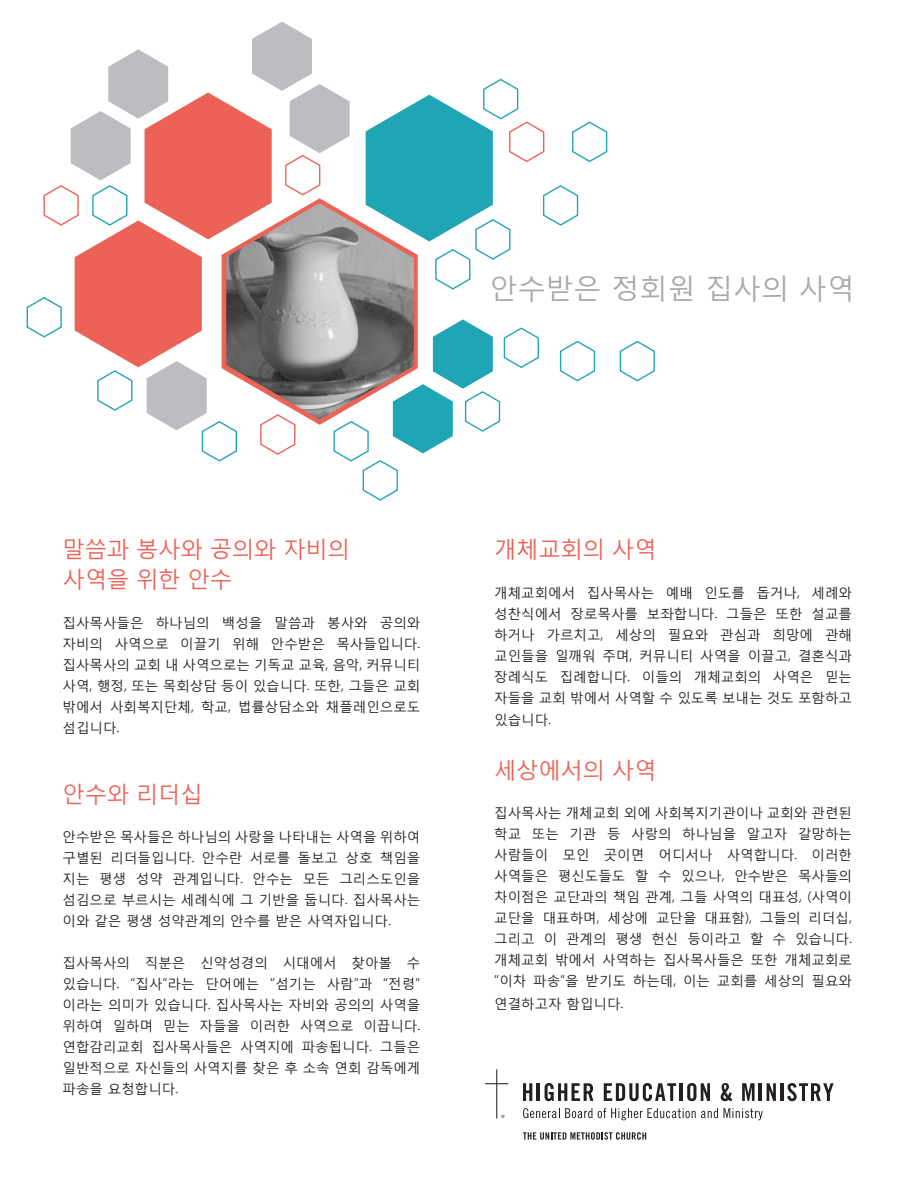
<style>
.page{position:relative;width:918px;height:1188px;background:#fff}
.page>*{position:absolute;margin:0;border:0;box-sizing:border-box;transform-origin:0 0}
.t1{font:27.9px "Malgun Gothic";color:#a8a9ad}
.t2{font:22.5px/30px "Malgun Gothic";letter-spacing:-.02em;color:#ed6256}
.t3{font:13.5px/21px "Malgun Gothic";color:#231f20;text-align:justify}
</style>
<div class="page">
<svg style="left:523px;top:1083px;width:9px;height:18px"></svg>
<hr style="left:537px;top:1083px;width:3px;height:18px;background:#231f20">
<svg style="left:545px;top:1083px;width:48px;height:18px"></svg>
<svg style="left:604px;top:1083px;width:72px;height:18px"></svg>
<hr style="left:680px;top:1083px;width:3px;height:18px;background:#231f20">
<svg style="left:687px;top:1083px;width:23px;height:18px"></svg>
<svg style="left:721px;top:1083px;width:11px;height:18px"></svg>
<svg style="left:742px;top:1083px;width:13px;height:18px"></svg>
<hr style="left:759px;top:1083px;width:3px;height:18px;background:#231f20">
<svg style="left:767px;top:1083px;width:9px;height:18px"></svg>
<hr style="left:780px;top:1083px;width:4px;height:18px;background:#231f20">
<svg style="left:787px;top:1083px;width:47px;height:18px"></svg>
<svg style="left:523px;top:1108px;width:195px;height:12px"></svg>
<svg style="left:724px;top:1108px;width:39px;height:12px"></svg>
<svg style="left:523px;top:1132px;width:123px;height:8px"></svg>
<svg style="left:484px;top:1069px;width:25px;height:50px"></svg>
<svg style="left:619px;top:340px;width:36px;height:42px"></svg>
<svg style="left:26px;top:22px;width:582px;height:479px"></svg>
<img style="left:226px;top:204px;width:188px;height:215px">
<h1 class="t1" style="left:490px;top:271px;width:366px">안수받은 정회원 집사의 사역</h1>
<h2 class="t2" style="left:63px;top:533px;width:289px">말씀과 봉사와 공의와 자비의 사역을 위한 안수</h2>
<p class="t3" style="left:63px;top:611px;width:359px">집사목사들은 하나님의 백성을 말씀과 봉사와 공의와 자비의 사역으로 이끌기 위해 안수받은 목사들입니다. 집사목사의 교회 내 사역으로는 기독교 교육, 음악, 커뮤니티 사역, 행정, 또는 목회상담 등이 있습니다. 또한, 그들은 교회 밖에서 사회복지단체, 학교, 법률상담소와 채플레인으로도 섬깁니다.</p>
<h2 class="t2" style="left:63px;top:778px;width:142px">안수와 리더십</h2>
<p class="t3" style="left:63px;top:826px;width:359px">안수받은 목사들은 하나님의 사랑을 나타내는 사역을 위하여 구별된 리더들입니다. 안수란 서로를 돌보고 상호 책임을 지는 평생 성약 관계입니다. 안수는 모든 그리스도인을 섬김으로 부르시는 세례식에 그 기반을 둡니다. 집사목사는 이와 같은 평생 성약관계의 안수를 받은 사역자입니다.</p>
<p class="t3" style="left:63px;top:952px;width:359px">집사목사의 직분은 신약성경의 시대에서 찾아볼 수 있습니다. “집사”라는 단어에는 “섬기는 사람”과 “전령” 이라는 의미가 있습니다. 집사목사는 자비와 공의의 사역을 위하여 일하며 믿는 자들을 이러한 사역으로 이끕니다. 연합감리교회 집사목사들은 사역지에 파송됩니다. 그들은 일반적으로 자신들의 사역지를 찾은 후 소속 연회 감독에게 파송을 요청합니다.</p>
<h2 class="t2" style="left:494px;top:533px;width:164px">개체교회의 사역</h2>
<p class="t3" style="left:494px;top:581px;width:359px">개체교회에서 집사목사는 예배 인도를 돕거나, 세례와 성찬식에서 장로목사를 보좌합니다. 그들은 또한 설교를 하거나 가르치고, 세상의 필요와 관심과 희망에 관해 교인들을 일깨워 주며, 커뮤니티 사역을 이끌고, 결혼식과 장례식도 집례합니다. 이들의 개체교회의 사역은 믿는 자들을 교회 밖에서 사역할 수 있도록 보내는 것도 포함하고</p>
<p class="t3" style="left:494px;top:709px;width:58px">있습니다.</p>
<h2 class="t2" style="left:494px;top:754px;width:164px">세상에서의 사역</h2>
<p class="t3" style="left:494px;top:802px;width:359px">집사목사는 개체교회 외에 사회복지기관이나 교회와 관련된 학교 또는 기관 등 사랑의 하나님을 알고자 갈망하는 사람들이 모인 곳이면 어디서나 사역합니다. 이러한 사역들은 평신도들도 할 수 있으나, 안수받은 목사들의 차이점은 교단과의 책임 관계, 그들 사역의 대표성, (사역이 교단을 대표하며, 세상에 교단을 대표함), 그들의 리더십, 그리고 이 관계의 평생 헌신 등이라고 할 수 있습니다. 개체교회 밖에서 사역하는 집사목사들은 또한 개체교회로 “이차 파송”을 받기도 하는데, 이는 교회를 세상의 필요와</p>
<p class="t3" style="left:494px;top:992px;width:131px">연결하고자 함입니다.</p>
</div>
